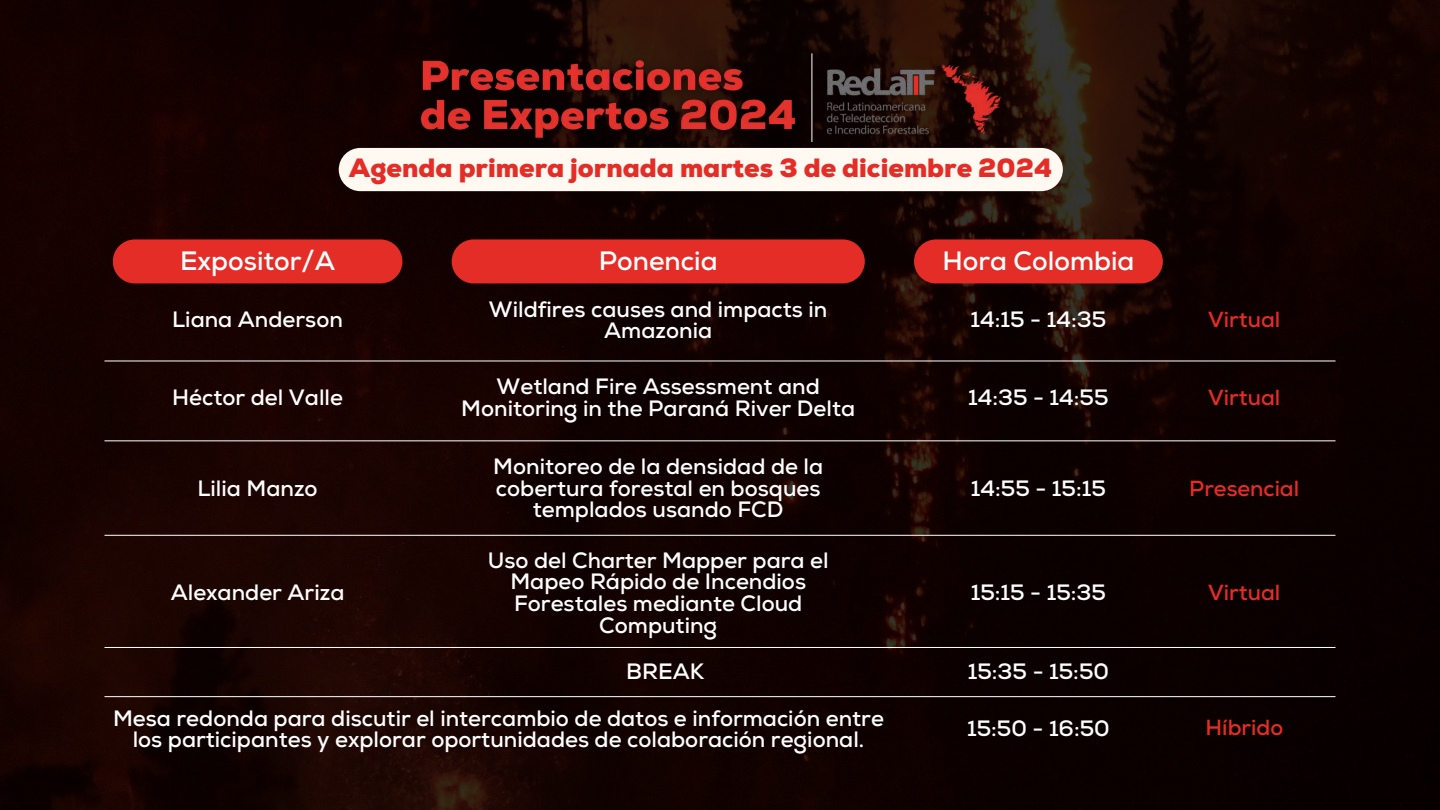
<style>
.page{position:relative;width:1440px;height:810px;background:#fff}
.page>*{position:absolute;margin:0;border:0;box-sizing:border-box;transform-origin:0 0}
.t1{font:700 26.6px "Nexa";color:#fff}
.t2{font:900 26.4px "Nexa";color:#e52d27}
.t3{font:700 22.2px/21.6px "Nexa";color:#fff;text-align:center}
.t4{font:700 21.8px "Nexa";color:#e52d27}
</style>
<div class="page">
<img style="left:0;top:0;width:1440px;height:810px">
<div style="left:113px;top:239px;width:289px;height:44px;background:#e52d27;border-radius:22px"></div>
<div style="left:452px;top:239px;width:413px;height:44px;background:#e52d27;border-radius:22px"></div>
<div style="left:914px;top:239px;width:249px;height:44px;background:#e52d27;border-radius:22px"></div>
<hr style="left:104px;top:361px;width:1232px;height:1px;background:#fff">
<hr style="left:104px;top:440px;width:1232px;height:1px;background:#fff">
<hr style="left:104px;top:535px;width:1232px;height:1px;background:#fff">
<hr style="left:104px;top:696px;width:1232px;height:1px;background:#fff">
<img style="left:824px;top:57px;width:195px;height:81px">
<img style="left:403px;top:43px;width:410px;height:105px">
<div style="left:339px;top:148px;width:724px;height:43px;background:#fff9f1"></div>
<hr style="left:104px;top:647px;width:1232px;height:1px;background:#fff">
<p class="t2" style="left:349px;top:153px;width:704px">Agenda primera jornada martes 3 de diciembre 2024</p>
<p class="t1" style="left:180px;top:245px;width:157px">Expositor/A</p>
<p class="t1" style="left:599px;top:245px;width:120px">Ponencia</p>
<p class="t1" style="left:942px;top:245px;width:194px">Hora Colombia</p>
<p class="t3" style="left:172px;top:309px;width:172px">Liana Anderson</p>
<p class="t3" style="left:489px;top:299px;width:340px">Wildfires causes and impacts in<br>Amazonia</p>
<p class="t3" style="left:971px;top:310px;width:137px">14:15 - 14:35</p>
<p class="t3" style="left:172px;top:387px;width:172px">Héctor del Valle</p>
<p class="t3" style="left:461px;top:376px;width:395px">Wetland Fire Assessment and<br>Monitoring in the Paraná River Delta</p>
<p class="t3" style="left:968px;top:387px;width:142px">14:35 - 14:55</p>
<p class="t3" style="left:198px;top:478px;width:122px">Lilia Manzo</p>
<p class="t3" style="left:171px;top:582px;width:175px">Alexander Ariza</p>
<p class="t3" style="left:493px;top:456px;width:332px">Monitoreo de la densidad de la cobertura forestal en bosques templados usando FCD</p>
<p class="t3" style="left:488px;top:550px;width:342px">Uso del Charter Mapper para el<br>Mapeo Rápido de Incendios<br>Forestales mediante Cloud<br>Computing</p>
<p class="t3" style="left:971px;top:478px;width:137px">14:55 - 15:15</p>
<p class="t3" style="left:971px;top:582px;width:137px">15:15 - 15:35</p>
<p class="t3" style="left:626px;top:661px;width:79px">BREAK</p>
<p class="t3" style="left:968px;top:661px;width:143px">15:35 - 15:50</p>
<p class="t3" style="left:113px;top:708px;width:772px">Mesa redonda para discutir el intercambio de datos e información entre los participantes y explorar oportunidades de colaboración regional.</p>
<p class="t3" style="left:967px;top:719px;width:144px">15:50 - 16:50</p>
<p class="t4" style="left:1208px;top:307px;width:74px">Virtual</p>
<p class="t4" style="left:1208px;top:384px;width:74px">Virtual</p>
<p class="t4" style="left:1189px;top:475px;width:112px">Presencial</p>
<p class="t4" style="left:1208px;top:580px;width:74px">Virtual</p>
<p class="t4" style="left:1205px;top:715px;width:79px">Híbrido</p>
</div>
